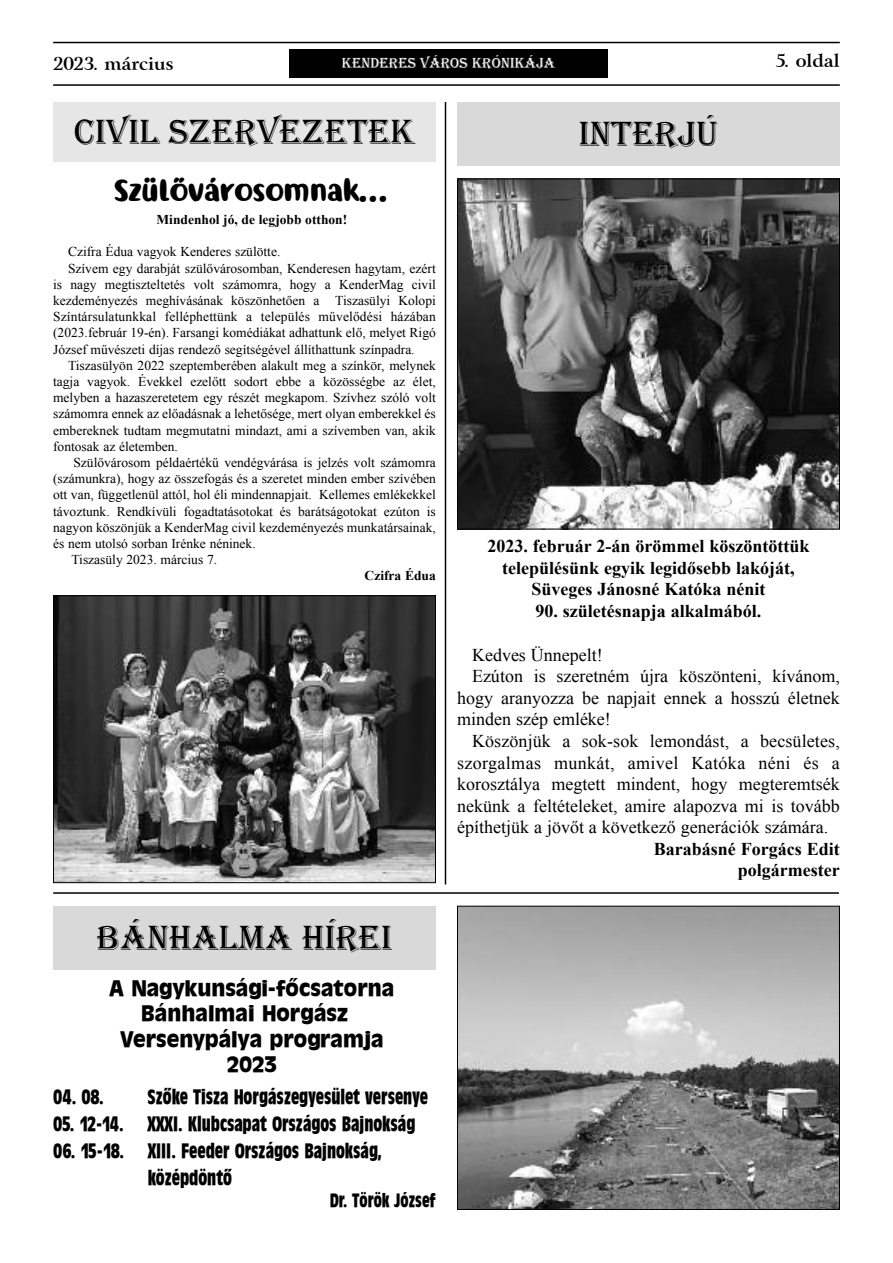
<style>
.page{position:relative;width:893px;height:1263px;background:#fff}
.page>*{position:absolute;margin:0;border:0;box-sizing:border-box;transform-origin:0 0}
.t1{font:36px "Algerian";color:#000}
.t2{font:30px "Ribeat";color:#000}
.t3{font:21px "Incised 901 Blk.PFL";color:#000}
.t4{font:700 19.5px/27px "Incised 901 Cn.PFL";color:#000}
.t5{font:18px "Times New Roman";color:#000}
.t6{font:700 18px/21.6px "Times New Roman";color:#000;text-align:center}
.t7{font:18px "Times New Roman";letter-spacing:.02em;color:#000}
.t8{font:700 18px "Arrus.PFL";color:#000}
.t9{font:700 18px "Incised 901 Cn.PFL";color:#000}
.t10{font:15px "Algerian";color:#fff}
.t11{font:13.5px "Times New Roman";color:#000}
.t12{font:700 13.5px "Times New Roman";color:#000}
</style>
<div class="page">
<div style="left:289px;top:49px;width:319px;height:29px;background:#000"></div>
<hr style="left:53px;top:84px;width:787px;height:2px;background:#000">
<hr style="left:53px;top:42px;width:787px;height:1px;background:#000">
<img style="left:459px;top:908px;width:379px;height:300px">
<div style="left:457px;top:906px;width:383px;height:304px;border:1px solid #000"></div>
<img style="left:55px;top:597px;width:379px;height:284px">
<div style="left:53px;top:595px;width:383px;height:288px;border:1px solid #000"></div>
<img style="left:459px;top:181px;width:379px;height:346px">
<div style="left:457px;top:179px;width:383px;height:350px;border:1px solid #000"></div>
<div style="left:53px;top:906px;width:383px;height:63px;background:#d9d9d9"></div>
<div style="left:457px;top:102px;width:383px;height:64px;background:#d9d9d9"></div>
<div style="left:53px;top:102px;width:383px;height:60px;background:#e6e6e6"></div>
<hr style="left:53px;top:892px;width:786px;height:2px;background:#000">
<hr style="left:445px;top:102px;width:1px;height:782px;background:#000">
<h3 class="t8" style="left:53px;top:52px;width:122px">2023. március</h3>
<p class="t10" style="left:342px;top:55px;width:215px">KENDERES VÁROS KRÓNIKÁJA</p>
<h3 class="t8" style="left:775px;top:50px;width:66px">5. oldal</h3>
<h1 class="t1" style="left:74px;top:112px;width:342px">CIVIL SZERVEZETEK</h1>
<h1 class="t1" style="left:579px;top:114px;width:141px">INTERJÚ</h1>
<h2 class="t2" style="left:114px;top:173px;width:277px">Szülővárosomnak…</h2>
<p class="t12" style="left:157px;top:212px;width:192px">Mindenhol jó, de legjobb otthon!</p>
<p class="t11" style="left:68px;top:244px;width:214px">Czifra Édua vagyok Kenderes szülötte.</p>
<p class="t11" style="left:68px;top:261px;width:369px">Szívem egy darabját szülővárosomban, Kenderesen hagytam, ezért</p>
<p class="t11" style="left:53px;top:277px;width:384px">is nagy megtiszteltetés volt számomra, hogy a KenderMag civil</p>
<p class="t11" style="left:53px;top:293px;width:384px">kezdeményezés meghívásának köszönhetően a Tiszasülyi Kolopi</p>
<p class="t11" style="left:53px;top:309px;width:384px">Színtársulatunkkal felléphettünk a település művelődési házában</p>
<p class="t11" style="left:53px;top:325px;width:384px">(2023.február 19-én). Farsangi komédiákat adhattunk elő, melyet Rigó</p>
<p class="t11" style="left:53px;top:342px;width:363px">József művészeti díjas rendező segítségével állíthattunk színpadra.</p>
<p class="t11" style="left:68px;top:358px;width:369px">Tiszasülyön 2022 szeptemberében alakult meg a színkör, melynek</p>
<p class="t11" style="left:53px;top:374px;width:384px">tagja vagyok. Évekkel ezelőtt sodort ebbe a közösségbe az élet,</p>
<p class="t11" style="left:53px;top:390px;width:384px">melyben a hazaszeretetem egy részét megkapom. Szívhez szóló volt</p>
<p class="t11" style="left:53px;top:406px;width:384px">számomra ennek az előadásnak a lehetősége, mert olyan emberekkel és</p>
<p class="t11" style="left:53px;top:423px;width:384px">embereknek tudtam megmutatni mindazt, ami a szívemben van, akik</p>
<p class="t11" style="left:53px;top:439px;width:126px">fontosak az életemben.</p>
<p class="t11" style="left:73px;top:455px;width:364px">Szülővárosom példaértékű vendégvárása is jelzés volt számomra</p>
<p class="t11" style="left:53px;top:471px;width:384px">(számunkra), hogy az összefogás és a szeretet minden ember szívében</p>
<p class="t11" style="left:53px;top:487px;width:384px">ott van, függetlenül attól, hol éli mindennapjait. Kellemes emlékekkel</p>
<p class="t11" style="left:53px;top:504px;width:384px">távoztunk. Rendkívüli fogadtatásotokat és barátságotokat ezúton is</p>
<p class="t11" style="left:53px;top:520px;width:384px">nagyon köszönjük a KenderMag civil kezdeményezés munkatársainak,</p>
<p class="t11" style="left:53px;top:536px;width:204px">és nem utolsó sorban Irénke néninek.</p>
<p class="t11" style="left:71px;top:552px;width:147px">Tiszasüly 2023. március 7.</p>
<p class="t12" style="left:365px;top:568px;width:73px">Czifra Édua</p>
<h3 class="t6" style="left:487px;top:535px;width:323px">2023. február 2-án örömmel köszöntöttük településünk egyik legidősebb lakóját,<br>Süveges Jánosné Katóka nénit</h3>
<h3 class="t6" style="left:535px;top:600px;width:227px">90. születésnapja alkalmából.</h3>
<h3 class="t5" style="left:472px;top:644px;width:132px">Kedves Ünnepelt!</h3>
<h3 class="t5" style="left:472px;top:666px;width:369px">Ezúton is szeretném újra köszönteni, kívánom,</h3>
<h3 class="t5" style="left:457px;top:688px;width:384px">hogy aranyozza be napjait ennek a hosszú életnek</h3>
<h3 class="t5" style="left:457px;top:709px;width:155px">minden szép emléke!</h3>
<h3 class="t5" style="left:472px;top:731px;width:369px">Köszönjük a sok-sok lemondást, a becsületes,</h3>
<h3 class="t7" style="left:457px;top:752px;width:384px">szorgalmas munkát, amivel Katóka néni és a</h3>
<h3 class="t5" style="left:457px;top:774px;width:384px">korosztálya megtett mindent, hogy megteremtsék</h3>
<h3 class="t5" style="left:457px;top:796px;width:384px">nekünk a feltételeket, amire alapozva mi is tovább</h3>
<h3 class="t5" style="left:457px;top:817px;width:373px">építhetjük a jövőt a következő generációk számára.</h3>
<h3 class="t6" style="left:654px;top:838px;width:187px;text-align:right">Barabásné Forgács Edit polgármester</h3>
<h1 class="t1" style="left:97px;top:918px;width:297px">BÁNHALMA HÍREI</h1>
<h3 class="t3" style="left:109px;top:976px;width:286px">A Nagykunsági-főcsatorna</h3>
<h3 class="t3" style="left:141px;top:1001px;width:209px">Bánhalmai Horgász</h3>
<h3 class="t3" style="left:120px;top:1026px;width:265px">Versenypálya programja</h3>
<h3 class="t3" style="left:227px;top:1051px;width:52px">2023</h3>
<h3 class="t4" style="left:53px;top:1083px;width:52px">04. 08.</h3>
<h3 class="t4" style="left:148px;top:1083px;width:282px">Szőke Tisza Horgászegyesület versenye</h3>
<h3 class="t4" style="left:53px;top:1110px;width:364px">05. 12-14. XXXI. Klubcsapat Országos Bajnokság</h3>
<h3 class="t4" style="left:148px;top:1137px;width:236px;text-indent:-95px">06. 15-18. XIII. Feeder Országos Bajnokság, középdöntő</h3>
<h3 class="t9" style="left:330px;top:1189px;width:108px">Dr. Török József</h3>
</div>
